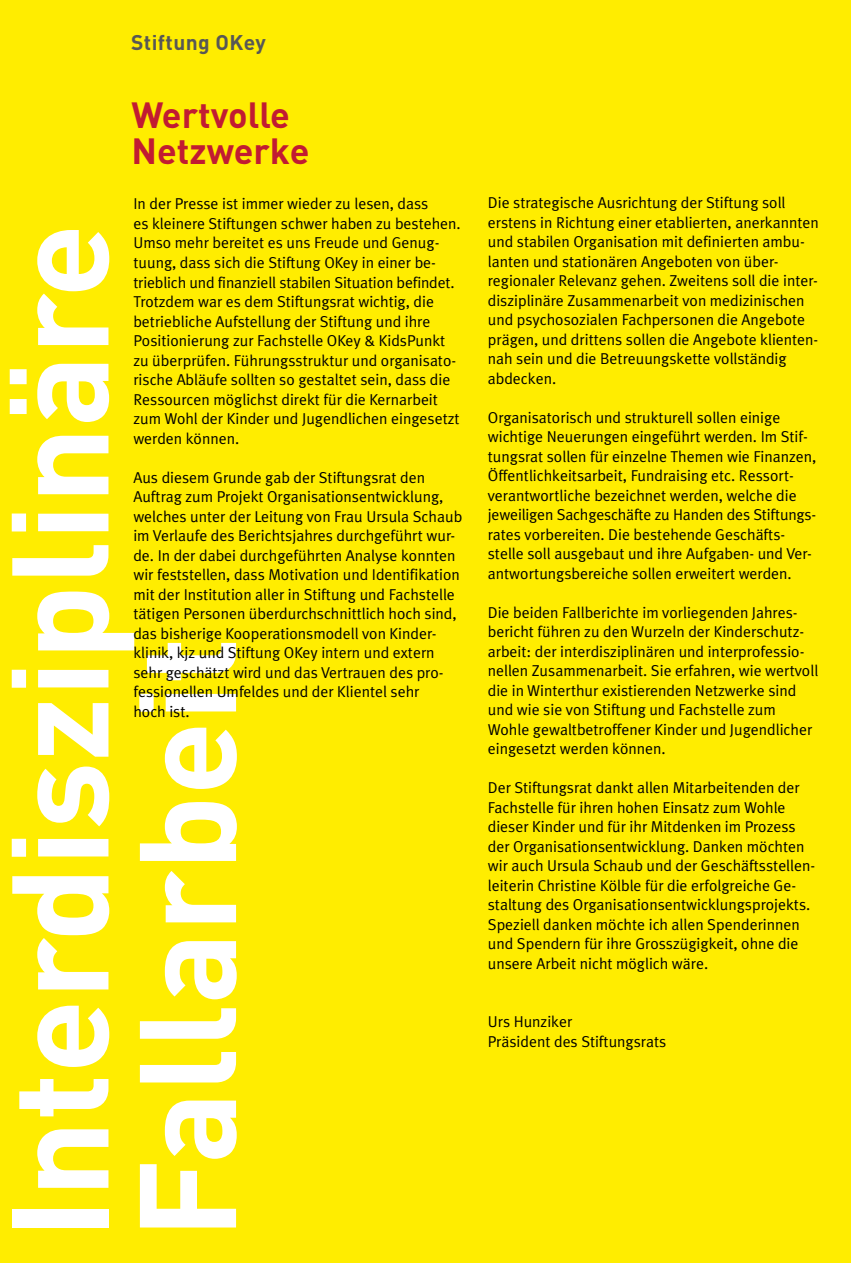
<style>
.page{position:relative;width:851px;height:1263px;background:#fff}
.page>*{position:absolute;margin:0;border:0;box-sizing:border-box;transform-origin:0 0}
.t1{font:700 135px/127.5px "DIN";color:#fff}
.t2{font:700 36px/36px "DIN";color:#c11b32}
.t3{font:700 21px "DIN";letter-spacing:.02em;color:#575756}
.t4{font:15.75px/19.5px "Meta Plus Normal";color:#000}
</style>
<div class="page">
<div style="left:0;top:0;width:850px;height:1263px;background:#ffed00"></div>
<h3 class="t3" style="left:131px;top:29px;width:136px">Stiftung OKey</h3>
<h2 class="t2" style="left:131px;top:96px;width:179px">Wertvolle<br>Netzwerke</h2>
<p class="t4" style="left:133px;top:194px;width:329px">In der Presse ist immer wieder zu lesen, dass<br>es kleinere Stiftungen schwer haben zu bestehen.<br>Umso mehr bereitet es uns Freude und Genug&shy;tuung, dass sich die Stiftung OKey in einer be&shy;trieblich und finanziell stabilen Situation befindet.<br>Trotzdem war es dem Stiftungsrat wichtig, die betriebliche Aufstellung der Stiftung und ihre Positionierung zur Fachstelle OKey &amp; KidsPunkt zu überprüfen. Führungsstruktur und organisato&shy;rische Abläufe sollten so gestaltet sein, dass die Ressourcen möglichst direkt für die Kernarbeit zum Wohl der Kinder und Jugendlichen eingesetzt werden können.</p>
<p class="t4" style="left:133px;top:467px;width:330px">Aus diesem Grunde gab der Stiftungsrat den Auftrag zum Projekt Organisationsentwicklung, welches unter der Leitung von Frau Ursula Schaub im Verlaufe des Berichtsjahres durchgeführt wur&shy;de. In der dabei durchgeführten Analyse konnten wir feststellen, dass Motivation und Identifikation mit der Institution aller in Stiftung und Fachstelle tätigen Personen überdurchschnittlich hoch sind, das bisherige Kooperationsmodell von Kinder&shy;klinik, kjz und Stiftung OKey intern und extern sehr geschätzt wird und das Vertrauen des pro&shy;fessionellen Umfeldes und der Klientel sehr<br>hoch ist.</p>
<h1 class="t1" style="left:-10px;top:1239px;width:1016px;rotate:-90deg">Interdisziplinäre<br>Fallarbeit</h1>
<p class="t4" style="left:487px;top:193px;width:332px">Die strategische Ausrichtung der Stiftung soll erstens in Richtung einer etablierten, anerkannten und stabilen Organisation mit definierten ambu&shy;lanten und stationären Angeboten von über&shy;regionaler Relevanz gehen. Zweitens soll die inter&shy;disziplinäre Zusammenarbeit von medizinischen und psychosozialen Fachpersonen die Angebote prägen, und drittens sollen die Angebote klienten&shy;nah sein und die Betreuungskette vollständig abdecken.</p>
<p class="t4" style="left:487px;top:407px;width:330px">Organisatorisch und strukturell sollen einige wichtige Neuerungen eingeführt werden. Im Stif&shy;tungsrat sollen für einzelne Themen wie Finanzen, Öffentlichkeitsarbeit, Fundraising etc. Ressort&shy;verantwortliche bezeichnet werden, welche die jeweiligen Sachgeschäfte zu Handen des Stiftungs&shy;rates vorbereiten. Die bestehende Geschäfts&shy;stelle soll ausgebaut und ihre Aufgaben- und Ver&shy;antwortungsbereiche sollen erweitert werden.</p>
<p class="t4" style="left:487px;top:602px;width:332px">Die beiden Fallberichte im vorliegenden Jahres&shy;bericht führen zu den Wurzeln der Kinderschutz&shy;arbeit: der interdisziplinären und interprofessio&shy;nellen Zusammenarbeit. Sie erfahren, wie wertvoll die in Winterthur existierenden Netzwerke sind und wie sie von Stiftung und Fachstelle zum Wohle gewaltbetroffener Kinder und Jugendlicher eingesetzt werden können.</p>
<p class="t4" style="left:487px;top:778px;width:329px">Der Stiftungsrat dankt allen Mitarbeitenden der Fachstelle für ihren hohen Einsatz zum Wohle dieser Kinder und für ihr Mitdenken im Prozess der Organisationsentwicklung. Danken möchten wir auch Ursula Schaub und der Geschäftsstellen&shy;leiterin Christine Kölble für die erfolgreiche Ge&shy;staltung des Organisationsentwicklungsprojekts.<br>Speziell danken möchte ich allen Spenderinnen und Spendern für ihre Grosszügigkeit, ohne die unsere Arbeit nicht möglich wäre.</p>
<p class="t4" style="left:487px;top:1012px;width:180px">Urs Hunziker<br>Präsident des Stiftungsrats</p>
</div>
